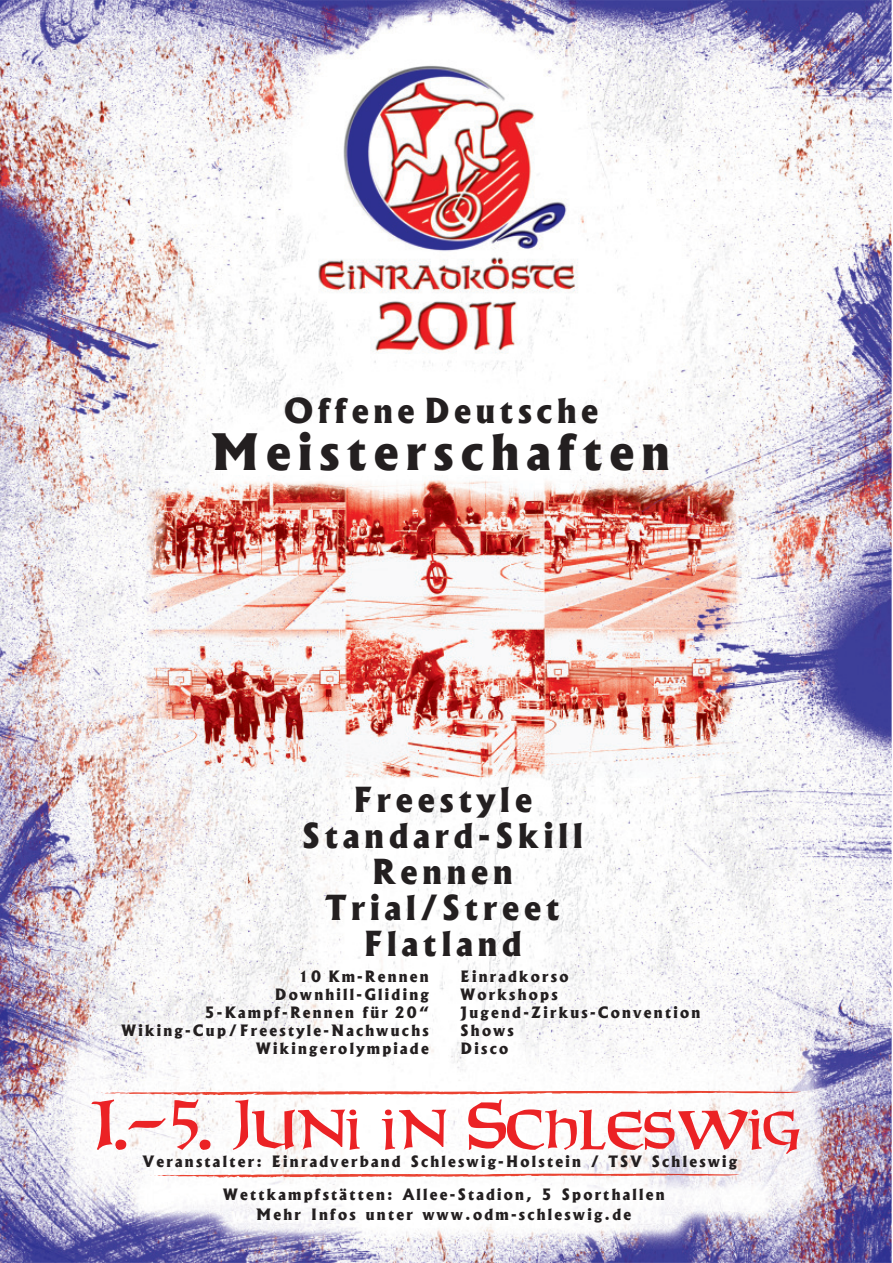
<style>
.page{position:relative;width:893px;height:1263px;background:#fff}
.page>*{position:absolute;margin:0;border:0;box-sizing:border-box;transform-origin:0 0}
.t1{font:condensed 63px "Weekender Type 123";letter-spacing:.05em;color:#eb2225}
.t2{font:800 48px "Albertus";letter-spacing:.15em;color:#231f20}
.t3{font:800 33px/36px "Albertus";letter-spacing:.15em;color:#231f20;text-align:center}
.t4{font:800 15px/18px "Albertus";letter-spacing:.15em;color:#231f20;text-align:center}
</style>
<div class="page">
<img style="left:0;top:0;width:891px;height:1263px">
<img style="left:157px;top:1174px;width:217px;height:4px">
<img style="left:104px;top:1091px;width:265px;height:4px">
<h3 class="t3" style="left:284px;top:395px;width:316px">Offene Deutsche</h3>
<h2 class="t2" style="left:212px;top:431px;width:459px">Meisterschaften</h2>
<h3 class="t3" style="left:302px;top:783px;width:282px">Freestyle<br>Standard-Skill<br>Rennen<br>Trial/Street<br>Flatland</h3>
<p class="t4" style="left:121px;top:968px;width:309px;text-align:right">10 Km-Rennen<br>Downhill-Gliding<br>5-Kampf-Rennen für 20“<br>Wiking-Cup/Freestyle-Nachwuchs<br>Wikingerolympiade</p>
<p class="t4" style="left:460px;top:968px;width:241px;text-align:left">Einradkorso<br>Workshops<br>Jugend-Zirkus-Convention<br>Shows<br>Disco</p>
<h1 class="t1" style="left:90px;top:1091px;width:707px">1.-5. JUNI IN SCHLESWIG</h1>
<p class="t4" style="left:143px;top:1154px;width:595px">Veranstalter: Einradverband Schleswig-Holstein / TSV Schleswig</p>
<p class="t4" style="left:223px;top:1186px;width:443px;line-height:19.5px">Wettkampfstätten: Allee-Stadion, 5 Sporthallen<br>Mehr Infos unter www.odm-schleswig.de</p>
</div>
